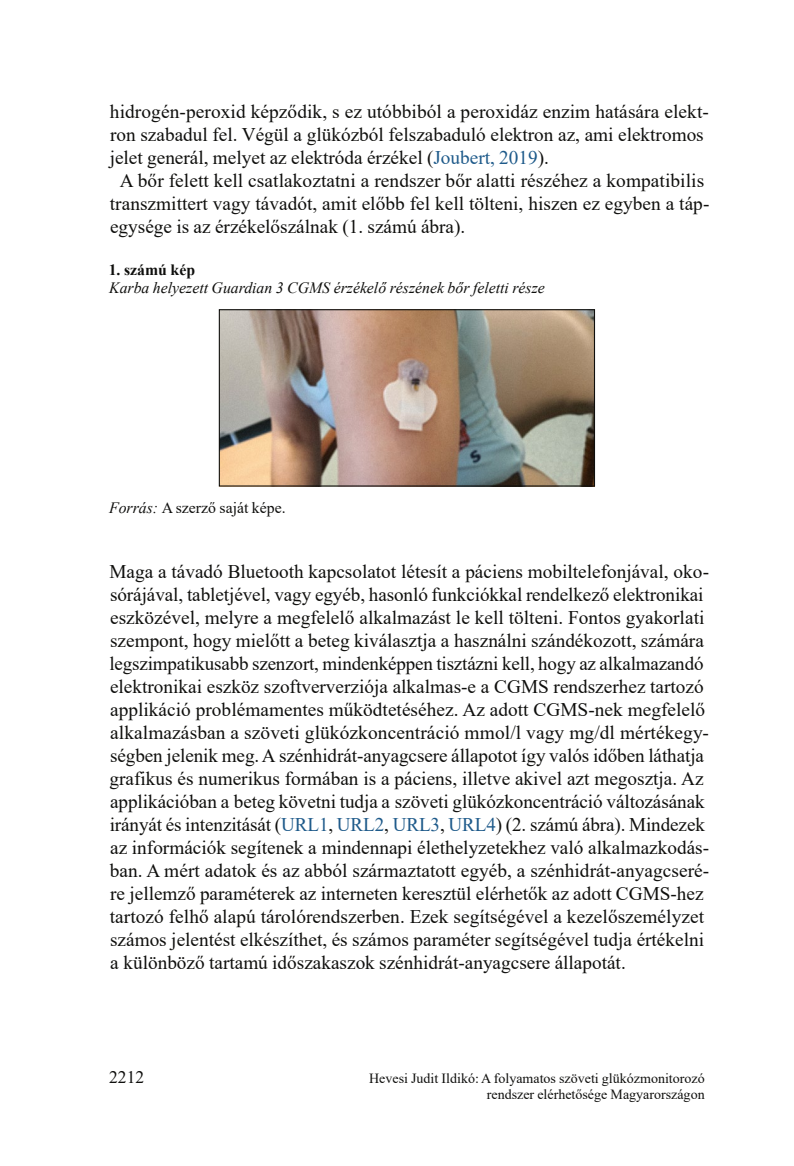
<style>
.page{position:relative;width:794px;height:1166px;background:#fff}
.page>*{position:absolute;margin:0;border:0;box-sizing:border-box;transform-origin:0 0}
.t1{font:19.25px/22.9px "Times New Roman";color:#0f0f0d}
.t2{font:17.5px "Times New Roman";color:#0f0f0d}
.t3{font:italic 15.75px "Times New Roman";color:#0f0f0d}
.t4{font:15.75px "Times New Roman";color:#0f0f0d}
.t5{font:700 15.75px "Times New Roman";color:#0f0f0d}
.t6{font:14px/15.8px "Times New Roman";color:#0f0f0d;text-align:right}
.s1{color:#1e5a8a}
.s2{font-style:italic}
</style>
<div class="page">
<img style="left:221px;top:311px;width:372px;height:173px">
<div style="left:219px;top:309px;width:376px;height:177px;border:1px solid #0f0f0d"></div>
<p class="t1" style="left:110px;top:100px;width:600px">hidrogén-peroxid képződik, s ez utóbbiból a peroxidáz enzim hatására elekt-</p>
<p class="t1" style="left:110px;top:123px;width:595px">ron szabadul fel. Végül a glükózból felszabaduló elektron az, ami elektromos</p>
<p class="t1" style="left:110px;top:146px;width:441px">jelet generál, melyet az elektróda érzékel (<span class="s1">Joubert, 2019</span>).</p>
<p class="t1" style="left:120px;top:169px;width:586px">A bőr felett kell csatlakoztatni a rendszer bőr alatti részéhez a kompatibilis</p>
<p class="t1" style="left:110px;top:192px;width:601px">transzmittert vagy távadót, amit előbb fel kell tölteni, hiszen ez egyben a táp-</p>
<p class="t1" style="left:110px;top:215px;width:357px">egysége is az érzékelőszálnak (1. számú ábra).</p>
<p class="t5" style="left:109px;top:258px;width:88px">1. számú kép</p>
<p class="t3" style="left:109px;top:277px;width:437px">Karba helyezett Guardian 3 CGMS érzékelő részének bőr feletti része</p>
<p class="t4" style="left:109px;top:497px;width:178px"><span class="s2">Forrás:</span> A szerző saját képe.</p>
<p class="t1" style="left:109px;top:560px;width:601px">Maga a távadó Bluetooth kapcsolatot létesít a páciens mobiltelefonjával, oko&shy;sórájával, tabletjével, vagy egyéb, hasonló funkciókkal rendelkező elektronikai eszközével, melyre a megfelelő alkalmazást le kell tölteni. Fontos gyakorlati szempont, hogy mielőtt a beteg kiválasztja a használni szándékozott, számára legszimpatikusabb szenzort, mindenképpen tisztázni kell, hogy az alkalmazandó elektronikai eszköz szoftververziója alkalmas-e a CGMS rendszerhez tartozó applikáció problémamentes működtetéséhez. Az adott CGMS-nek megfelelő alkalmazásban a szöveti glükózkoncentráció mmol/l vagy mg/dl mértékegy&shy;ségben jelenik meg. A szénhidrát-anyagcsere állapotot így valós időben láthatja grafikus és numerikus formában is a páciens, illetve akivel azt megosztja. Az applikációban a beteg követni tudja a szöveti glükózkoncentráció változásának irányát és intenzitását (<span class="s1">URL1</span>, <span class="s1">URL2</span>, <span class="s1">URL3</span>, <span class="s1">URL4</span>) (2. számú ábra). Mindezek az információk segítenek a mindennapi élethelyzetekhez való alkalmazkodás&shy;ban. A mért adatok és az abból származtatott egyéb, a szénhidrát-anyagcseré&shy;re jellemző paraméterek az interneten keresztül elérhetők az adott CGMS-hez tartozó felhő alapú tárolórendszerben. Ezek segítségével a kezelőszemélyzet számos jelentést elkészíthet, és számos paraméter segítségével tudja értékelni a különböző tartamú időszakaszok szénhidrát-anyagcsere állapotát.</p>
<p class="t2" style="left:109px;top:1065px;width:36px">2212</p>
<p class="t6" style="left:369px;top:1070px;width:337px">Hevesi Judit Ildikó: A folyamatos szöveti glükózmonitorozó rendszer elérhetősége Magyarországon</p>
</div>
